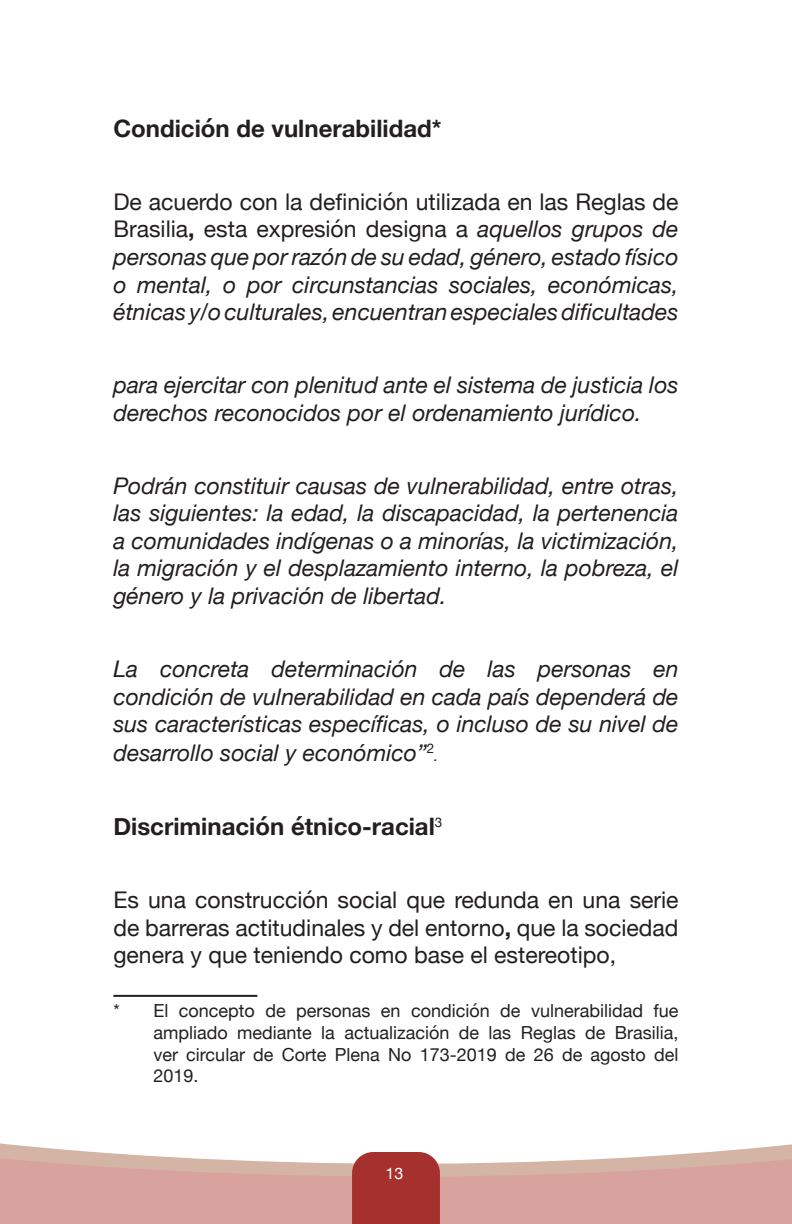
<style>
.page{position:relative;width:792px;height:1224px;background:#fff}
.page>*{position:absolute;margin:0;border:0;box-sizing:border-box;transform-origin:0 0}
.Estilo_de_párrafo_1{font:700 24px "Helvetica Neue";color:#231f20}
.Estilo_de_párrafo_1-2{font:italic 23px/27.6px "Helvetica Neue";color:#231f20;text-align:justify}
.Estilo_de_párrafo_1-3{font:23px/27.6px "Helvetica Neue";color:#231f20;text-align:justify}
.citas{font:18px/21.6px "Helvetica Neue";color:#231f20;text-align:justify}
.t1{font:16px "Helvetica Neue";color:#fff}
.Estilo_de_párrafo_1-4{font:italic 15px "Helvetica Neue";color:#231f20}
.s1{font-style:normal}
.s2{font-weight:700;font-style:normal}
.s3{font-weight:700}
</style>
<div class="page">
<svg style="left:0;top:1143px;width:792px;height:10px"></svg>
<svg style="left:0;top:1153px;width:792px;height:71px"></svg>
<div style="left:352px;top:1152px;width:88px;height:72px;background:#a5302d"></div>
<hr style="left:113px;top:995px;width:144px;height:2px;background:#231f20">
<p class="Estilo_de_párrafo_1" style="left:113px;top:109px;width:338px">Condición de vulnerabilidad*<sup>2</sup></p>
<p class="Estilo_de_párrafo_1-2" style="left:113px;top:189px;width:567px"><span class="s1">De acuerdo con la definición utilizada en las Reglas de Brasilia</span><span class="s2">,</span> <span class="s1">esta expresión designa a</span> aquellos grupos de personas que por razón de su edad, género, estado físico o mental, o por circunstancias sociales, económicas, étnicas y/o culturales, encuentran especiales dificultades</p>
<p class="Estilo_de_párrafo_1-2" style="left:113px;top:372px;width:567px">para ejercitar con plenitud ante el sistema de justicia los derechos reconocidos por el ordenamiento jurídico.</p>
<p class="Estilo_de_párrafo_1-2" style="left:113px;top:473px;width:567px">Podrán constituir causas de vulnerabilidad, entre otras, las siguientes: la edad, la discapacidad, la pertenencia a comunidades indígenas o a minorías, la victimización, la migración y el desplazamiento interno, la pobreza, el género y la privación de libertad.</p>
<p class="Estilo_de_párrafo_1-2" style="left:113px;top:656px;width:567px">La concreta determinación de las personas en condición de vulnerabilidad en cada país dependerá de sus características específicas, o incluso de su nivel de desarrollo social y económico”<sup>2</sup></p>
<p class="Estilo_de_párrafo_1-4" style="left:434px;top:745px;width:6px">.</p>
<p class="Estilo_de_párrafo_1" style="left:113px;top:808px;width:331px">Discriminación étnico-racial<sup>3</sup></p>
<p class="Estilo_de_párrafo_1-3" style="left:113px;top:887px;width:567px">Es una construcción social que redunda en una serie de barreras actitudinales y del entorno<span class="s3">,</span> que la sociedad genera y que teniendo como base el estereotipo,</p>
<p class="citas" style="left:153px;top:1001px;width:527px;text-indent:-40px">* El concepto de personas en condición de vulnerabilidad fue ampliado mediante la actualización de las Reglas de Brasilia, ver circular de Corte Plena No 173-2019 de 26 de agosto del 2019.</p>
<p class="t1" style="left:386px;top:1161px;width:19px">13</p>
</div>
